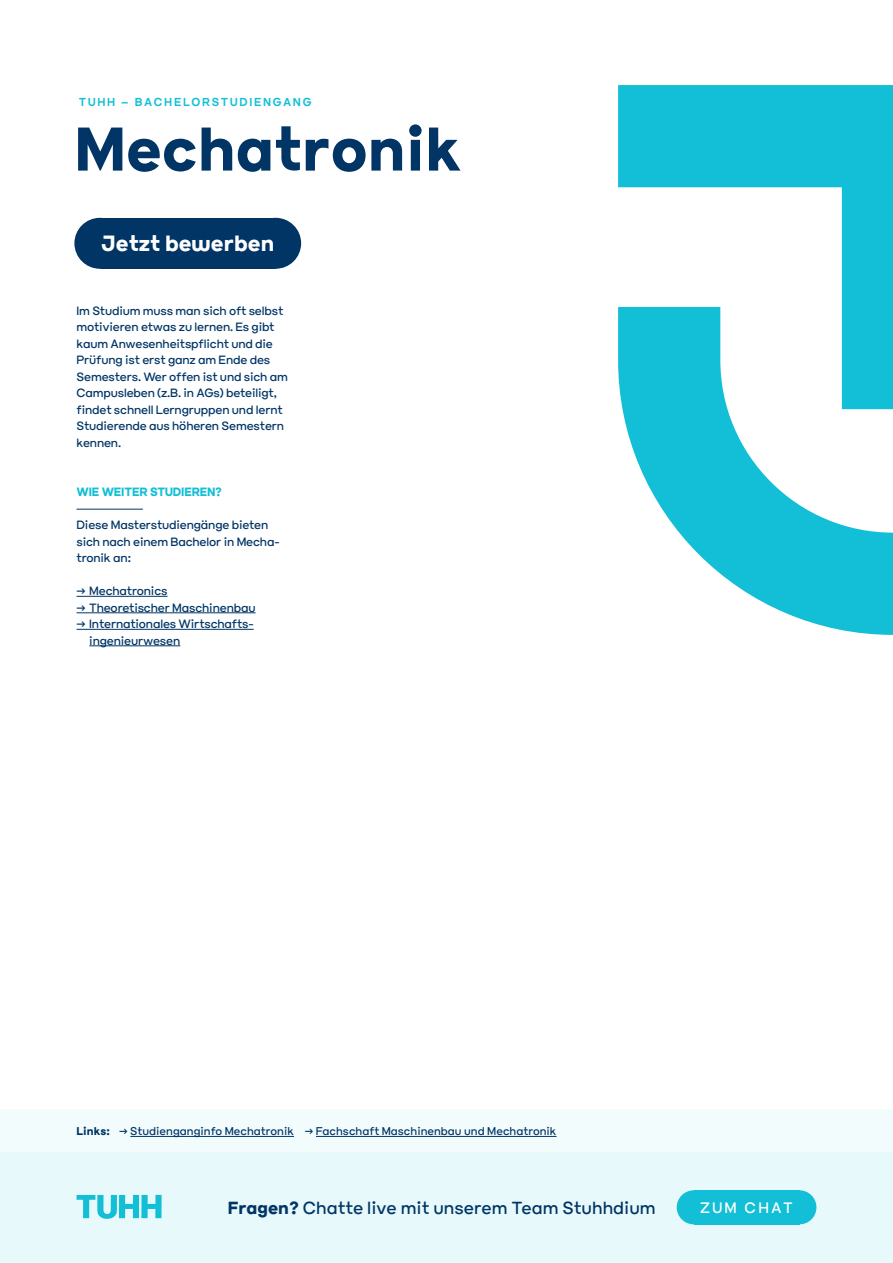
<style>
.page{position:relative;width:893px;height:1263px;background:#fff}
.page>*{position:absolute;margin:0;border:0;box-sizing:border-box;transform-origin:0 0}
.t1{font:700 61.5px "Lunettes";color:#003566}
.t2{font:700 22.05px "Lunettes";color:#fff}
.t3{font:17.55px "Lunettes";color:#003566}
.t4{font:15.15px "Lunettes";letter-spacing:.15em;color:#fff}
.t5{font:12px/16.5px "Lunettes";letter-spacing:-.015em;color:#003566}
.t6{font:700 12px "Lunettes";letter-spacing:-.015em;color:#13bfd6}
.t7{font:600 11.55px "Lunettes";letter-spacing:.15em;color:#13bfd6}
.t8{font:11.25px "Lunettes";color:#003566}
.t9{font:700 11.25px "Lunettes";color:#003566}
.s1{font-weight:700}
</style>
<div class="page">
<div style="left:0;top:1152px;width:893px;height:110px;background:#e7f9fb"></div>
<div style="left:0;top:1109px;width:893px;height:43px;background:#f3fcfd"></div>
<svg style="left:77px;top:1195px;width:85px;height:24px"></svg>
<div style="left:677px;top:1190px;width:34px;height:34px;background:#13bfd6;border-radius:50%"></div>
<div style="left:782px;top:1190px;width:34px;height:34px;background:#13bfd6;border-radius:50%"></div>
<div style="left:694px;top:1190px;width:105px;height:34px;background:#13bfd6"></div>
<div style="left:74px;top:218px;width:51px;height:51px;background:#003566;border-radius:50%"></div>
<div style="left:250px;top:218px;width:51px;height:51px;background:#003566;border-radius:50%"></div>
<div style="left:100px;top:218px;width:176px;height:51px;background:#003566"></div>
<svg style="left:618px;top:85px;width:275px;height:550px;fill:#13bfd6"></svg>
<hr style="left:77px;top:596px;width:91px;height:1px;background:#003566">
<hr style="left:77px;top:612px;width:179px;height:1px;background:#003566">
<hr style="left:77px;top:629px;width:177px;height:1px;background:#003566">
<hr style="left:89px;top:645px;width:91px;height:1px;background:#003566">
<hr style="left:77px;top:509px;width:66px;height:1px;background:#003566">
<hr style="left:130px;top:1136px;width:164px;height:1px;background:#003566">
<hr style="left:316px;top:1136px;width:241px;height:1px;background:#003566">
<p class="t7" style="left:79px;top:94px;width:234px">TUHH – BACHELORSTUDIENGANG</p>
<h1 class="t1" style="left:74px;top:107px;width:390px">Mechatronik</h1>
<h2 class="t2" style="left:101px;top:228px;width:174px">Jetzt bewerben</h2>
<p class="t5" style="left:77px;top:302px;width:213px">Im Studium muss man sich oft selbst motivieren etwas zu lernen. Es gibt kaum Anwesenheitspflicht und die<br>Prüfung ist erst ganz am Ende des<br>Semesters. Wer offen ist und sich am<br>Campusleben (z.B. in AGs) beteiligt, findet schnell Lerngruppen und lernt<br>Studierende aus höheren Semestern kennen.</p>
<p class="t6" style="left:77px;top:484px;width:147px">WIE WEITER STUDIEREN?</p>
<p class="t5" style="left:77px;top:516px;width:205px">Diese Masterstudiengänge bieten sich nach einem Bachelor in Mecha&shy;tronik an:</p>
<p class="t5" style="left:77px;top:582px;width:93px">→ Mechatronics</p>
<p class="t5" style="left:77px;top:599px;width:181px">→ Theoretischer Maschinenbau</p>
<p class="t5" style="left:89px;top:615px;width:166px;text-indent:-13px">→ Internationales Wirtschafts&shy;ingenieurwesen</p>
<p class="t9" style="left:77px;top:1124px;width:35px">Links:</p>
<p class="t8" style="left:119px;top:1124px;width:439px">→ Studienganginfo Mechatronik → Fachschaft Maschinenbau und Mechatronik</p>
<h3 class="t3" style="left:228px;top:1196px;width:429px"><span class="s1">Fragen?</span> Chatte live mit unserem Team Stuhhdium</h3>
<p class="t4" style="left:700px;top:1197px;width:94px">ZUM CHAT</p>
</div>
